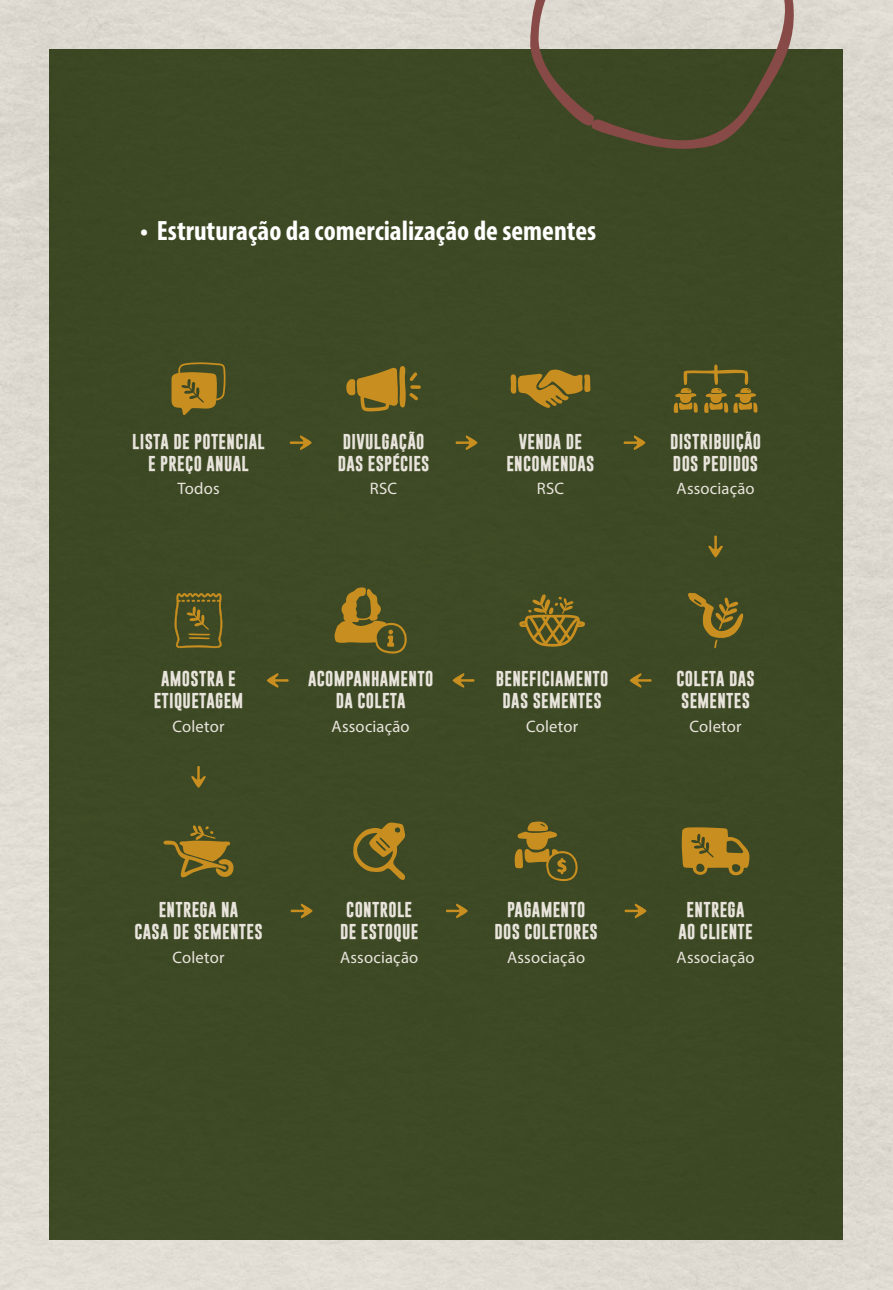
<style>
.page{position:relative;width:893px;height:1290px;background:#dedad2}
.page>*{position:absolute;margin:0;border:0;box-sizing:border-box;transform-origin:0 0}
.t1{font:700 condensed 28px "Myriad Pro";color:#fff}
.t2{font:16.62px "Myriad Pro";letter-spacing:.015em;color:#e8e4dc}
.t3{font:700 15.58px/21.9px "Gobold";letter-spacing:.02em;color:#e8e4dc;text-align:center}
</style>
<div class="page">
<div style="left:50px;top:50px;width:793px;height:1190px;background:#3d4924"></div>
<svg style="left:171px;top:362px;width:55px;height:53px"></svg>
<svg style="left:346px;top:366px;width:75px;height:46px"></svg>
<svg style="left:510px;top:369px;width:80px;height:39px"></svg>
<svg style="left:674px;top:365px;width:84px;height:48px"></svg>
<svg style="left:290px;top:435px;width:22px;height:15px"></svg>
<svg style="left:456px;top:435px;width:21px;height:15px"></svg>
<svg style="left:624px;top:435px;width:21px;height:15px"></svg>
<svg style="left:163px;top:825px;width:71px;height:52px"></svg>
<svg style="left:353px;top:822px;width:52px;height:58px"></svg>
<svg style="left:515px;top:821px;width:63px;height:60px"></svg>
<svg style="left:682px;top:827px;width:68px;height:48px"></svg>
<svg style="left:291px;top:903px;width:21px;height:16px"></svg>
<svg style="left:446px;top:903px;width:22px;height:16px"></svg>
<svg style="left:625px;top:903px;width:21px;height:16px"></svg>
<svg style="left:519px;top:594px;width:66px;height:53px"></svg>
<svg style="left:688px;top:593px;width:55px;height:55px"></svg>
<svg style="left:334px;top:587px;width:73px;height:66px"></svg>
<svg style="left:175px;top:593px;width:48px;height:55px"></svg>
<svg style="left:630px;top:673px;width:22px;height:15px"></svg>
<svg style="left:453px;top:673px;width:21px;height:15px"></svg>
<svg style="left:267px;top:673px;width:22px;height:15px"></svg>
<svg style="left:708px;top:535px;width:15px;height:22px"></svg>
<svg style="left:191px;top:766px;width:15px;height:22px"></svg>
<svg style="left:530px;top:0;width:264px;height:149px"></svg>
<h1 class="t1" style="left:140px;top:213px;width:458px">• Estruturação da comercialização de sementes</h1>
<p class="t3" style="left:132px;top:430px;width:134px">LISTA DE POTENCIAL<br>E PREÇO ANUAL</p>
<p class="t2" style="left:177px;top:479px;width:44px">Todos</p>
<p class="t3" style="left:338px;top:430px;width:93px">DIVULGAÇÃO<br>DAS ESPÉCIES</p>
<p class="t2" style="left:370px;top:479px;width:29px">RSC</p>
<p class="t3" style="left:506px;top:430px;width:90px">VENDA DE<br>ENCOMENDAS</p>
<p class="t2" style="left:537px;top:479px;width:29px">RSC</p>
<p class="t3" style="left:670px;top:430px;width:93px;text-align:left">DISTRIBUIÇÃO<br>DOS PEDIDOS</p>
<p class="t2" style="left:676px;top:479px;width:80px">Associação</p>
<p class="t3" style="left:154px;top:668px;width:91px">AMOSTRA E<br>ETIQUETAGEM</p>
<p class="t2" style="left:173px;top:716px;width:53px">Coletor</p>
<p class="t3" style="left:308px;top:668px;width:127px">ACOMPANHAMENTO<br>DA COLETA</p>
<p class="t2" style="left:332px;top:716px;width:80px">Associação</p>
<p class="t3" style="left:496px;top:668px;width:114px">BENEFICIAMENTO<br>DAS SEMENTES</p>
<p class="t2" style="left:526px;top:716px;width:53px">Coletor</p>
<p class="t3" style="left:134px;top:898px;width:130px">ENTREGA NA<br>CASA DE SEMENTES</p>
<p class="t2" style="left:173px;top:947px;width:53px">Coletor</p>
<p class="t3" style="left:340px;top:898px;width:80px">CONTROLE<br>DE ESTOQUE</p>
<p class="t2" style="left:340px;top:947px;width:80px">Associação</p>
<p class="t3" style="left:494px;top:898px;width:105px">PAGAMENTO<br>DOS COLETORES</p>
<p class="t2" style="left:507px;top:947px;width:80px">Associação</p>
<p class="t3" style="left:676px;top:668px;width:80px">COLETA DAS<br>SEMENTES</p>
<p class="t2" style="left:690px;top:716px;width:53px">Coletor</p>
<p class="t3" style="left:678px;top:898px;width:76px">ENTREGA<br>AO CLIENTE</p>
<p class="t2" style="left:676px;top:947px;width:80px">Associação</p>
</div>
